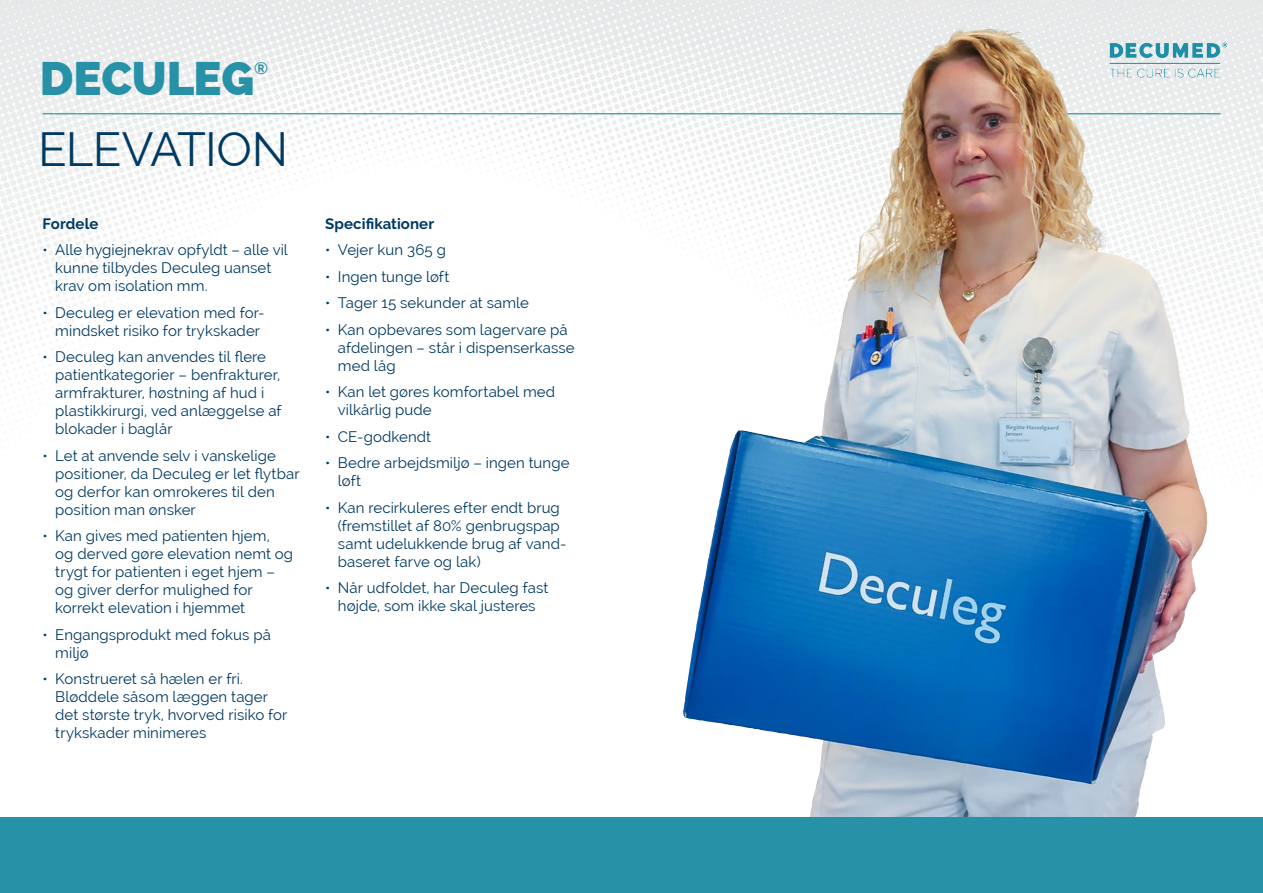
<style>
.page{position:relative;width:1263px;height:893px;background:#fff}
.page>*{position:absolute;margin:0;border:0;box-sizing:border-box;transform-origin:0 0}
.t1{font:47.1px "Raleway";letter-spacing:-.015em;color:#003a62}
.t2{font:800 47.1px "Raleway";letter-spacing:-.005em;color:#2791a7}
.t3{font:700 16.65px "Raleway";color:#2791a7}
.t4{font:15px/18px "Raleway";letter-spacing:.005em;color:#003a62}
.t5{font:700 15px "Raleway";letter-spacing:.005em;color:#003a62}
</style>
<div class="page">
<img style="left:0;top:0;width:1263px;height:817px">
<hr style="left:43px;top:113px;width:1177px;height:1px;background:#2791a7">
<img style="left:850px;top:28px;width:110px;height:250px">
<img style="left:1106px;top:38px;width:126px;height:44px">
<div style="left:0;top:817px;width:1263px;height:76px;background:#2791a7"></div>
<p class="t2" style="left:40px;top:51px;width:216px">DECULEG</p>
<p class="t3" style="left:254px;top:58px;width:15px">®</p>
<p class="t1" style="left:38px;top:122px;width:251px">ELEVATION</p>
<p class="t5" style="left:43px;top:215px;width:57px">Fordele</p>
<p class="t4" style="left:55px;top:241px;width:234px;text-indent:-13px">• Alle hygiejnekrav opfyldt – alle vil kunne tilbydes Deculeg uanset krav om isolation mm.</p>
<p class="t4" style="left:43px;top:303px;width:224px;text-align:center">• Deculeg er elevation med for&shy;mindsket risiko for trykskader</p>
<p class="t4" style="left:55px;top:348px;width:228px;text-indent:-13px">• Deculeg kan anvendes til flere patientkategorier – benfrakturer, armfrakturer, høstning af hud i plastikkirurgi, ved anlæggelse af blokader i baglår</p>
<p class="t4" style="left:55px;top:446px;width:246px;text-indent:-13px">• Let at anvende selv i vanskelige positioner, da Deculeg er let flytbar og derfor kan omrokeres til den position man ønsker</p>
<p class="t4" style="left:55px;top:527px;width:239px;text-indent:-13px">• Kan gives med patienten hjem,<br>og derved gøre elevation nemt og trygt for patienten i eget hjem – og giver derfor mulighed for korrekt elevation i hjemmet</p>
<p class="t4" style="left:55px;top:625px;width:217px;text-indent:-13px">• Engangsprodukt med fokus på miljø</p>
<p class="t4" style="left:55px;top:670px;width:234px;text-indent:-13px">• Konstrueret så hælen er fri.<br>Bløddele såsom læggen tager det største tryk, hvorved risiko for trykskader minimeres</p>
<p class="t5" style="left:325px;top:215px;width:111px">Specifikationer</p>
<p class="t4" style="left:325px;top:241px;width:122px">• Vejer kun 365 g</p>
<p class="t4" style="left:325px;top:267px;width:126px">• Ingen tunge løft</p>
<p class="t4" style="left:325px;top:294px;width:205px">• Tager 15 sekunder at samle</p>
<p class="t4" style="left:338px;top:320px;width:238px;text-indent:-13px">• Kan opbevares som lagervare på afdelingen – står i dispenserkasse med låg</p>
<p class="t4" style="left:338px;top:383px;width:219px;text-indent:-13px">• Kan let gøres komfortabel med vilkårlig pude</p>
<p class="t4" style="left:325px;top:427px;width:108px">• CE-godkendt</p>
<p class="t4" style="left:338px;top:454px;width:233px;text-indent:-13px">• Bedre arbejdsmiljø – ingen tunge løft</p>
<p class="t4" style="left:338px;top:498px;width:230px;text-indent:-13px">• Kan recirkuleres efter endt brug (fremstillet af 80% genbrugspap samt udelukkende brug af vand&shy;baseret farve og lak)</p>
<p class="t4" style="left:325px;top:579px;width:225px;text-align:center">• Når udfoldet, har Deculeg fast højde, som ikke skal justeres</p>
</div>
